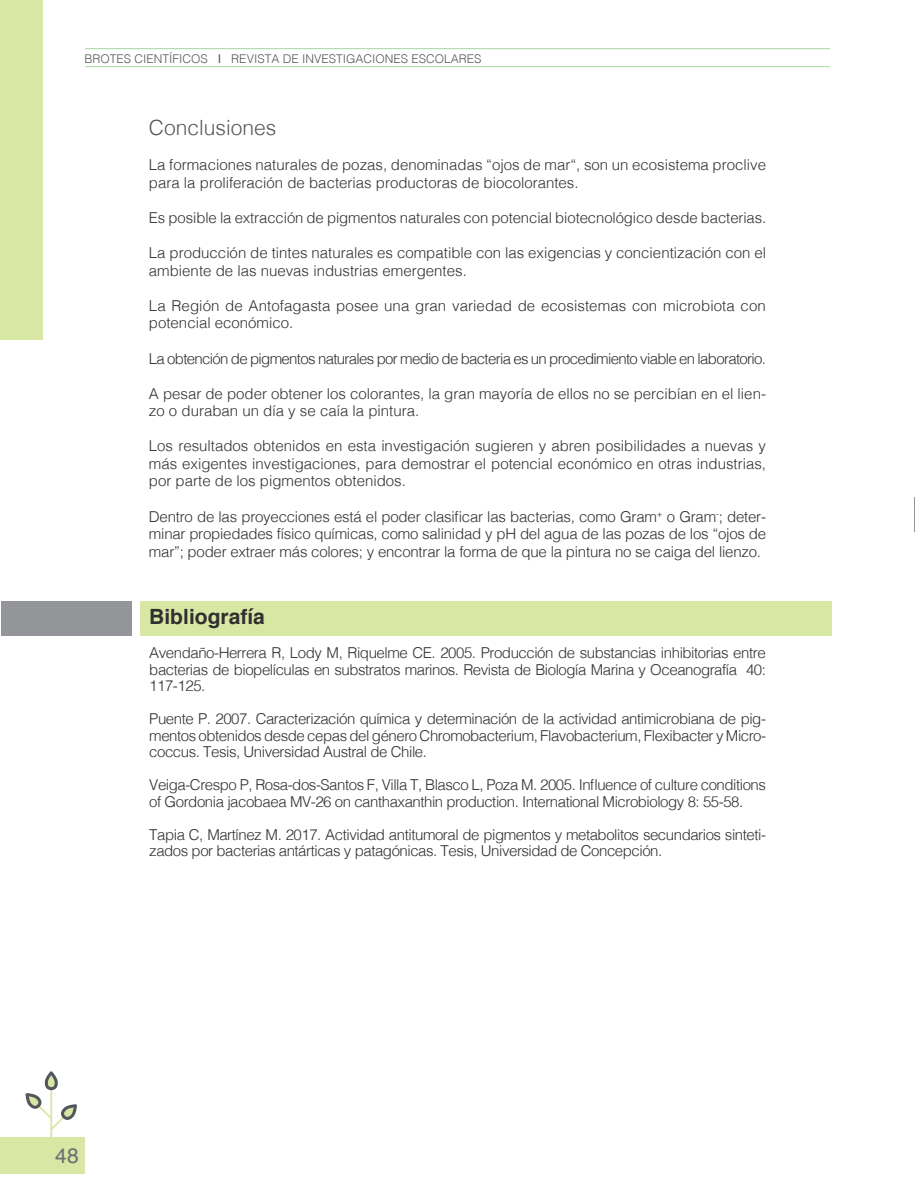
<style>
.page{position:relative;width:915px;height:1191px;background:#fff}
.page>*{position:absolute;margin:0;border:0;box-sizing:border-box;transform-origin:0 0}
.subtitulos{font:300 21px "Helvetica";color:#57585a}
.subtitulos-2{font:700 21px "Helvetica";color:#312f30}
.t1{font:21px "Helvetica";color:#57585a}
.contenidos{font:300 15px/17.5px "Helvetica";letter-spacing:-.005em;color:#312f30}
.contenidos-2{font:300 15px/16.5px "Helvetica";letter-spacing:-.03em;color:#312f30}
.contenidos-3{font:300 15px "Helvetica";letter-spacing:-.045em;color:#312f30}
.t2{font:300 12px "Helvetica";color:#57585a}
.s1{font-weight:400}
.s2{color:#6c6d70}
</style>
<div class="page">
<hr style="left:85px;top:48px;width:744px;height:1px;background:#a9d6a0">
<hr style="left:85px;top:66px;width:744px;height:1px;background:#a9d6a0">
<div style="left:0;top:1137px;width:84px;height:37px;background:#d9e7a4"></div>
<svg style="left:26px;top:1071px;width:51px;height:66px"></svg>
<div style="left:0;top:0;width:43px;height:339px;background:#d9e7a4"></div>
<div style="left:1px;top:601px;width:131px;height:34px;background:#939598"></div>
<div style="left:140px;top:601px;width:691px;height:34px;background:#d9e7a4"></div>
<hr style="left:914px;top:497px;width:1px;height:34px;background:#939598">
<hr style="left:914px;top:779px;width:1px;height:35px;background:#939598">
<p class="t2" style="left:84px;top:48px;width:398px">BROTES CIENTÍFICOS <span class="s1">I</span> REVISTA DE INVESTIGACIONES ESCOLARES</p>
<p class="subtitulos" style="left:149px;top:110px;width:129px">Conclusiones</p>
<p class="contenidos" style="left:149px;top:155px;width:618px">La formaciones naturales de pozas, denominadas “ojos de mar“, son un ecosistema proclive para la proliferación de bacterias productoras de biocolorantes.</p>
<p class="contenidos" style="left:149px;top:208px;width:618px">Es posible la extracción de pigmentos naturales con potencial biotecnológico desde bacterias.</p>
<p class="contenidos" style="left:149px;top:243px;width:618px">La producción de tintes naturales es compatible con las exigencias y concientización con el ambiente de las nuevas industrias emergentes.</p>
<p class="contenidos" style="left:149px;top:296px;width:618px">La Región de Antofagasta posee una gran variedad de ecosistemas con microbiota con potencial económico.</p>
<p class="contenidos-3" style="left:149px;top:345px;width:618px">La obtención de pigmentos naturales por medio de bacteria es un procedimiento viable en laboratorio.</p>
<p class="contenidos" style="left:149px;top:383px;width:618px">A pesar de poder obtener los colorantes, la gran mayoría de ellos no se percibían en el lien&shy;zo o duraban un día y se caía la pintura.</p>
<p class="contenidos" style="left:149px;top:436px;width:618px;text-align:justify">Los resultados obtenidos en esta investigación sugieren y abren posibilidades a nuevas y más exigentes investigaciones, para demostrar el potencial económico en otras industrias, por parte de los pigmentos obtenidos.</p>
<p class="contenidos" style="left:149px;top:506px;width:618px;text-align:justify">Dentro de las proyecciones está el poder clasificar las bacterias, como Gram<sup>+</sup> o Gram<sup>-</sup>; deter&shy;minar propiedades físico químicas, como salinidad y pH del agua de las pozas de los “ojos de mar”; poder extraer más colores; y encontrar la forma de que la pintura no se caiga del lienzo.</p>
<p class="subtitulos-2" style="left:149px;top:599px;width:117px">Bibliografía</p>
<p class="contenidos" style="left:149px;top:643px;width:618px;line-height:16.5px;text-align:justify">Avendaño-Herrera R, Lody M, Riquelme CE. 2005. Producción de substancias inhibitorias entre bacterias de biopelículas en substratos marinos. Revista de Biología Marina y Oceanografía 40:<br>117-125.</p>
<p class="contenidos" style="left:149px;top:709px;width:618px;line-height:16.5px;text-align:justify">Puente P. 2007. Caracterización química y determinación de la actividad antimicrobiana de pig&shy;mentos obtenidos desde cepas del género Chromobacterium, Flavobacterium, Flexibacter y Micro&shy;coccus. Tesis, Universidad Austral de Chile.</p>
<p class="contenidos-2" style="left:149px;top:775px;width:618px">Veiga-Crespo P, Rosa-dos-Santos F, Villa T, Blasco L, Poza M. 2005. Influence of culture conditions of Gordonia jacobaea MV-26 on canthaxanthin production. International Microbiology 8: 55-58.</p>
<p class="contenidos-2" style="left:149px;top:825px;width:618px">Tapia C, Martínez M. 2017. Actividad antitumoral de pigmentos y metabolitos secundarios sinteti&shy;zados por bacterias antárticas y patagónicas. Tesis, Universidad de Concepción.</p>
<h1 class="t1" style="left:47px;top:1139px;width:33px">48<span class="s2">48</span></h1>
</div>
